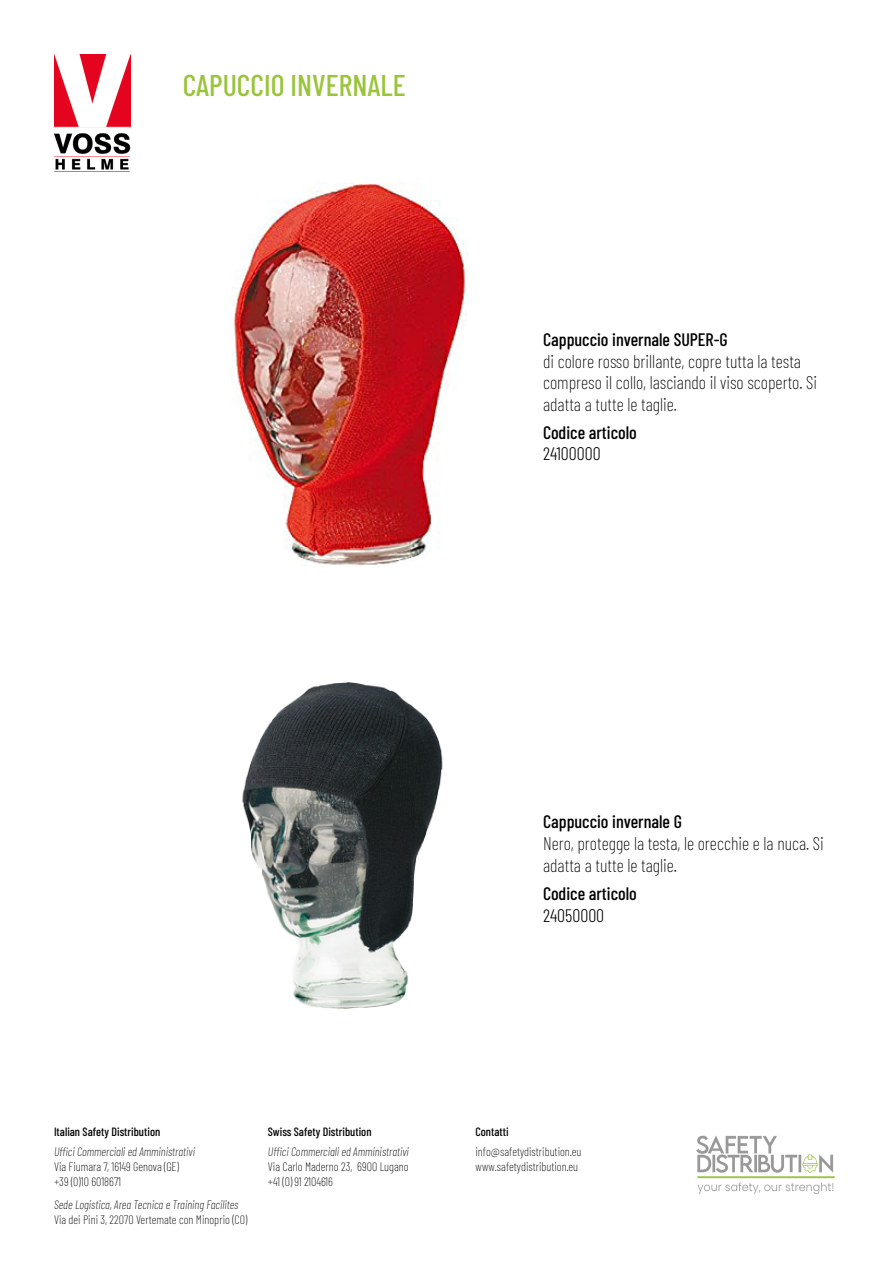
<style>
.page{position:relative;width:893px;height:1263px;background:#fff}
.page>*{position:absolute;margin:0;border:0;box-sizing:border-box;transform-origin:0 0}
.titolo{font:500 30px "Barlow Condensed";color:#9ac43c}
.TESTO{font:200 18px/21.6px "Barlow Condensed";color:#000}
.TESTO-2{font:500 18px "Barlow Condensed";color:#000}
.TESTO-3{font:300 18px "Barlow Condensed";color:#000}
.t1{font:200 12px/15px "Barlow Condensed";color:#000}
.t2{font:italic 200 12px "Barlow Condensed";color:#000}
.t3{font:500 12px "Barlow Condensed";color:#000}
</style>
<div class="page">
<img style="left:54px;top:55px;width:76px;height:115px">
<img style="left:696px;top:1135px;width:139px;height:60px">
<img style="left:242px;top:682px;width:201px;height:327px">
<img style="left:231px;top:183px;width:237px;height:383px">
<p class="titolo" style="left:183px;top:64px;width:224px">CAPUCCIO INVERNALE</p>
<p class="TESTO-2" style="left:543px;top:327px;width:186px">Cappuccio invernale SUPER-G</p>
<p class="TESTO" style="left:543px;top:349px;width:275px">di colore rosso brillante, copre tutta la testa compreso il collo, lasciando il viso scoperto. Si adatta a tutte le taglie.</p>
<p class="TESTO-2" style="left:543px;top:419px;width:95px">Codice articolo</p>
<p class="TESTO-3" style="left:543px;top:441px;width:59px">24100000</p>
<p class="TESTO-2" style="left:543px;top:809px;width:140px">Cappuccio invernale G</p>
<p class="TESTO" style="left:543px;top:831px;width:282px">Nero, protegge la testa, le orecchie e la nuca. Si adatta a tutte le taglie.</p>
<p class="TESTO-2" style="left:543px;top:881px;width:95px">Codice articolo</p>
<p class="TESTO-3" style="left:543px;top:902px;width:63px">24050000</p>
<p class="t3" style="left:54px;top:1122px;width:108px">Italian Safety Distribution</p>
<p class="t2" style="left:54px;top:1143px;width:143px">Uffici Commerciali ed Amministrativi</p>
<p class="t1" style="left:54px;top:1158px;width:126px">Via Fiumara 7, 16149 Genova (GE) +39 (0)10 6018671</p>
<p class="t2" style="left:54px;top:1195px;width:186px">Sede Logistica, Area Tecnica e Training Facilites</p>
<p class="t1" style="left:54px;top:1211px;width:195px">Via dei Pini 3, 22070 Vertemate con Minoprio (CO)</p>
<p class="t3" style="left:268px;top:1122px;width:105px">Swiss Safety Distribution</p>
<p class="t2" style="left:268px;top:1143px;width:143px">Uffici Commerciali ed Amministrativi</p>
<p class="t1" style="left:268px;top:1158px;width:142px">Via Carlo Maderno 23, 6900 Lugano +41 (0) 91 2104616</p>
<p class="t3" style="left:475px;top:1122px;width:35px">Contatti</p>
<p class="t1" style="left:475px;top:1143px;width:107px">info@safetydistribution.eu www.safetydistribution.eu</p>
</div>
